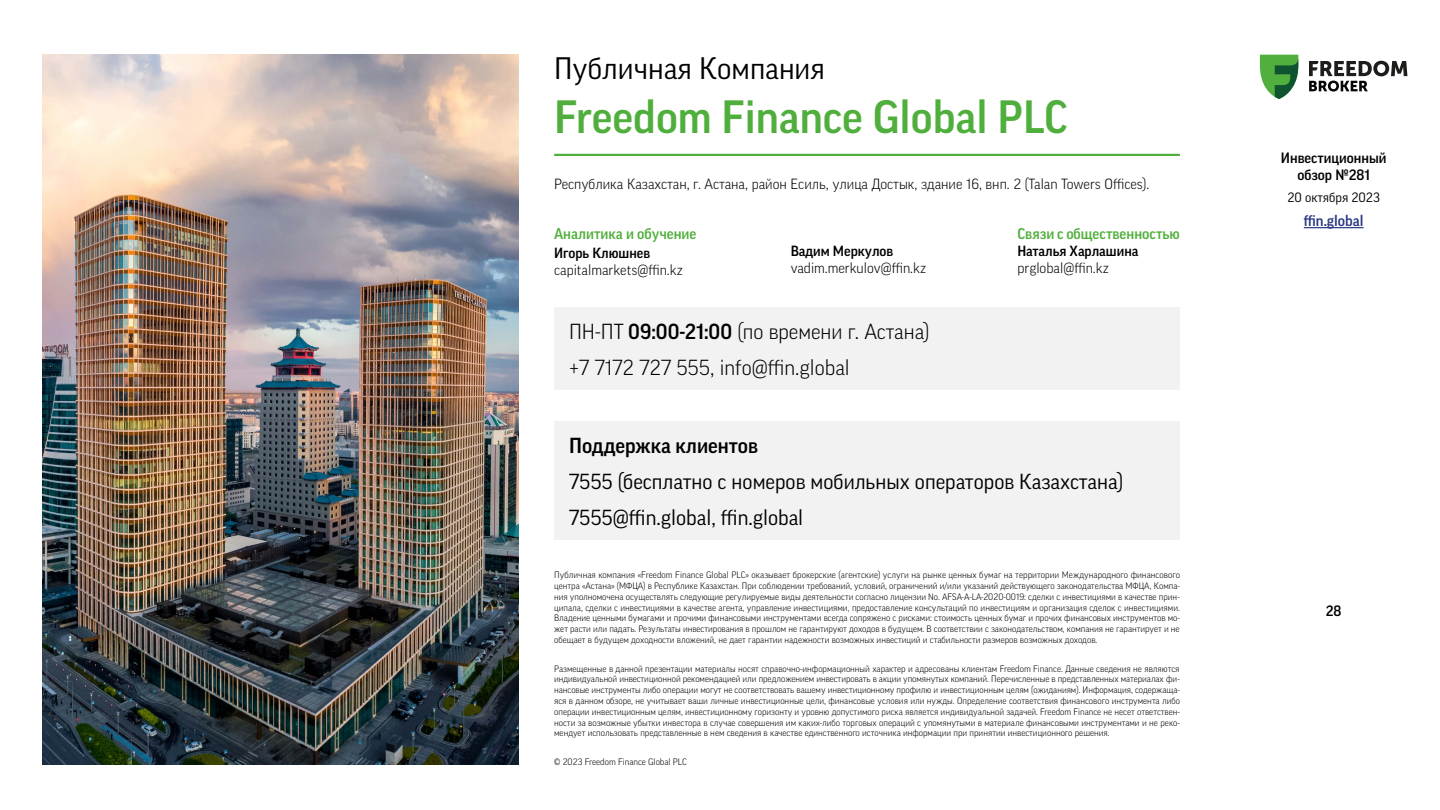
<style>
.page{position:relative;width:1440px;height:810px;background:#fff}
.page>*{position:absolute;margin:0;border:0;box-sizing:border-box;transform-origin:0 0}
.t1{font:500 45px "Good Pro";color:#50af3c}
.t2{font:30px "Good Pro";color:#000}
.t3{font:21px/35.8px "Good Pro";color:#000}
.t4{font:300 21px/35.8px "Good Pro";color:#000}
.t5{font:500 21px "Good Pro";color:#000}
.t6{font:500 15px "Good Pro";color:#50af3c}
.t7{font:500 15px "Good Pro";color:#293882}
.t8{font:500 14.48px/17.4px "Good Pro";color:#000;text-align:center}
.t9{font:300 14.25px "Good Pro";color:#000}
.t10{font:500 14.25px "Good Pro";color:#000}
.t11{font:13.05px "Good Pro";color:#000}
.t12{font:300 9px/10.8px "Good Pro";color:#000;text-align:justify}
.s1{font-weight:500}
</style>
<div class="page">
<hr style="left:1304px;top:227px;width:60px;height:1px;background:#293882">
<svg style="left:1260px;top:55px;width:38px;height:44px"></svg>
<svg style="left:1309px;top:61px;width:98px;height:31px"></svg>
<img style="left:43px;top:54px;width:475px;height:711px">
<div style="left:554px;top:307px;width:626px;height:83px;background:#f2f2f2"></div>
<div style="left:554px;top:421px;width:626px;height:119px;background:#f2f2f2"></div>
<hr style="left:554px;top:154px;width:626px;height:2px;background:#50af3c">
<h2 class="t2" style="left:554px;top:51px;width:272px">Публичная Компания</h2>
<h1 class="t1" style="left:554px;top:91px;width:515px">Freedom Finance Global PLC</h1>
<h3 class="t9" style="left:554px;top:176px;width:597px">Республика Казахстан, г. Астана, район Есиль, улица Достык, здание 16, внп. 2 (Talan Towers Offices).</h3>
<h3 class="t6" style="left:554px;top:225px;width:144px">Аналитика и обучение</h3>
<h3 class="t10" style="left:554px;top:245px;width:97px">Игорь Клюшнев</h3>
<h3 class="t9" style="left:554px;top:262px;width:130px">capitalmarkets@ffin.kz</h3>
<h3 class="t6" style="left:1017px;top:225px;width:164px">Связи с общественностью</h3>
<h3 class="t10" style="left:1017px;top:242px;width:123px">Наталья Харлашина</h3>
<h3 class="t9" style="left:1017px;top:259px;width:93px">prglobal@ffin.kz</h3>
<h3 class="t10" style="left:791px;top:242px;width:104px">Вадим Меркулов</h3>
<h3 class="t9" style="left:791px;top:259px;width:137px">vadim.merkulov@ffin.kz</h3>
<h3 class="t4" style="left:569px;top:313px;width:362px">ПН-ПТ <span class="s1">09:00-21:00</span> (по времени г. Астана) +7 7172 727 555, info@ffin.global</h3>
<h3 class="t5" style="left:569px;top:434px;width:191px">Поддержка клиентов</h3>
<h3 class="t3" style="left:569px;top:464px;width:556px">7555 (бесплатно с номеров мобильных операторов Казахстана)<br>7555@ffin.global, ffin.global</h3>
<p class="t12" style="left:554px;top:570px;width:627px">Публичная компания «Freedom Finance Global PLC» оказывает брокерские (агентские) услуги на рынке ценных бумаг на территории Международного финансового центра «Астана» (МФЦА) в Республике Казахстан. При соблюдении требований, условий, ограничений и/или указаний действующего законодательства МФЦА, Компа&shy;ния уполномочена осуществлять следующие регулируемые виды деятельности согласно лицензии No. AFSA-A-LA-2020-0019: сделки с инвестициями в качестве прин&shy;ципала, сделки с инвестициями в качестве агента, управление инвестициями, предоставление консультаций по инвестициям и организация сделок с инвестициями.<br>Владение ценными бумагами и прочими финансовыми инструментами всегда сопряжено с рисками: стоимость ценных бумаг и прочих финансовых инструментов мо&shy;жет расти или падать. Результаты инвестирования в прошлом не гарантируют доходов в будущем. В соответствии с законодательством, компания не гарантирует и не обещает в будущем доходности вложений, не дает гарантии надежности возможных инвестиций и стабильности размеров возможных доходов.</p>
<p class="t12" style="left:554px;top:663px;width:627px">Размещенные в данной презентации материалы носят справочно-информационный характер и адресованы клиентам Freedom Finance. Данные сведения не являются индивидуальной инвестиционной рекомендацией или предложением инвестировать в акции упомянутых компаний. Перечисленные в представленных материалах фи&shy;нансовые инструменты либо операции могут не соответствовать вашему инвестиционному профилю и инвестиционным целям (ожиданиям). Информация, содержаща&shy;яся в данном обзоре, не учитывает ваши личные инвестиционные цели, финансовые условия или нужды. Определение соответствия финансового инструмента либо операции инвестиционным целям, инвестиционному горизонту и уровню допустимого риска является индивидуальной задачей. Freedom Finance не несет ответствен&shy;ности за возможные убытки инвестора в случае совершения им каких-либо торговых операций с упомянутыми в материале финансовыми инструментами и не реко&shy;мендует использовать представленные в нем сведения в качестве единственного источника информации при принятии инвестиционного решения.</p>
<p class="t12" style="left:554px;top:756px;width:134px">© 2023 Freedom Finance Global PLC</p>
<h3 class="t8" style="left:1281px;top:149px;width:107px">Инвестиционный обзор №281</h3>
<h3 class="t11" style="left:1287px;top:190px;width:94px">20 октября 2023</h3>
<h3 class="t7" style="left:1304px;top:212px;width:61px">ffin.global</h3>
<h3 class="t8" style="left:1326px;top:602px;width:17px">28</h3>
</div>
